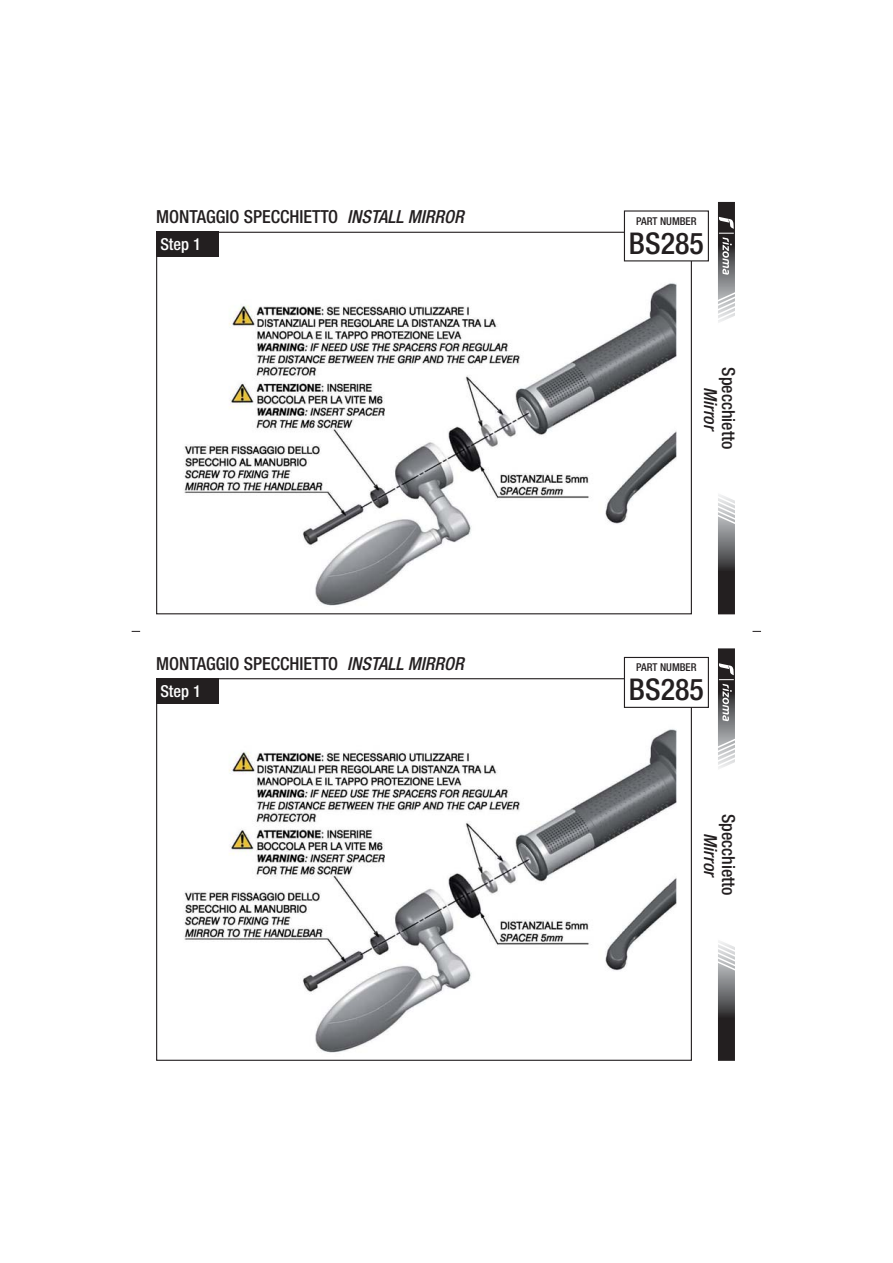
<style>
.page{position:relative;width:893px;height:1263px;background:#fff}
.page>*{position:absolute;margin:0;border:0;box-sizing:border-box;transform-origin:0 0}
.t1{font:500 condensed 30px "Helvetica Neue LT Std";color:#231f20}
.t2{font:500 condensed 18px "Helvetica Neue LT Std";color:#231f20}
.t3{font:italic 500 condensed 18px "Helvetica Neue LT Std";color:#231f20}
.t4{font:500 condensed 16.5px "Helvetica Neue LT Std";color:#fff}
.t5{font:500 condensed 10.8px "Helvetica Neue LT Std";color:#231f20}
.s1{font-style:italic}
</style>
<div class="page">
<img style="left:184px;top:237px;width:492px;height:369px">
<div style="left:156px;top:232px;width:62px;height:25px;background:#231f20"></div>
<svg style="left:718px;top:494px;width:17px;height:120px;background:#6e6d6e"></svg>
<svg style="left:718px;top:202px;width:17px;height:121px;background:#807f81"></svg>
<div style="left:624px;top:211px;width:84px;height:50px;background:#fff"></div>
<div style="left:624px;top:210px;width:85px;height:51px;border:1px solid #231f20"></div>
<img style="left:184px;top:683px;width:492px;height:370px">
<div style="left:156px;top:678px;width:62px;height:26px;background:#231f20"></div>
<svg style="left:718px;top:941px;width:17px;height:120px;background:#6d6c6e"></svg>
<svg style="left:718px;top:648px;width:17px;height:121px;background:#807f81"></svg>
<div style="left:624px;top:657px;width:84px;height:50px;background:#fff"></div>
<div style="left:624px;top:657px;width:85px;height:51px;border:1px solid #231f20"></div>
<p class="t2" style="left:156px;top:210px;width:309px">MONTAGGIO SPECCHIETTO <span class="s1">INSTALL MIRROR</span></p>
<p class="t4" style="left:160px;top:239px;width:42px">Step 1</p>
<h1 class="t1" style="left:629px;top:232px;width:76px">BS285</h1>
<p class="t5" style="left:636px;top:217px;width:62px">PART NUMBER</p>
<p class="t2" style="left:735px;top:367px;width:83px;rotate:90deg">Specchietto</p>
<p class="t3" style="left:717px;top:387px;width:46px;rotate:90deg">Mirror</p>
<p class="t2" style="left:156px;top:657px;width:309px">MONTAGGIO SPECCHIETTO <span class="s1">INSTALL MIRROR</span></p>
<p class="t4" style="left:160px;top:685px;width:42px">Step 1</p>
<h1 class="t1" style="left:629px;top:679px;width:76px">BS285</h1>
<p class="t5" style="left:636px;top:663px;width:62px">PART NUMBER</p>
<p class="t2" style="left:735px;top:814px;width:83px;rotate:90deg">Specchietto</p>
<p class="t3" style="left:717px;top:833px;width:46px;rotate:90deg">Mirror</p>
</div>
